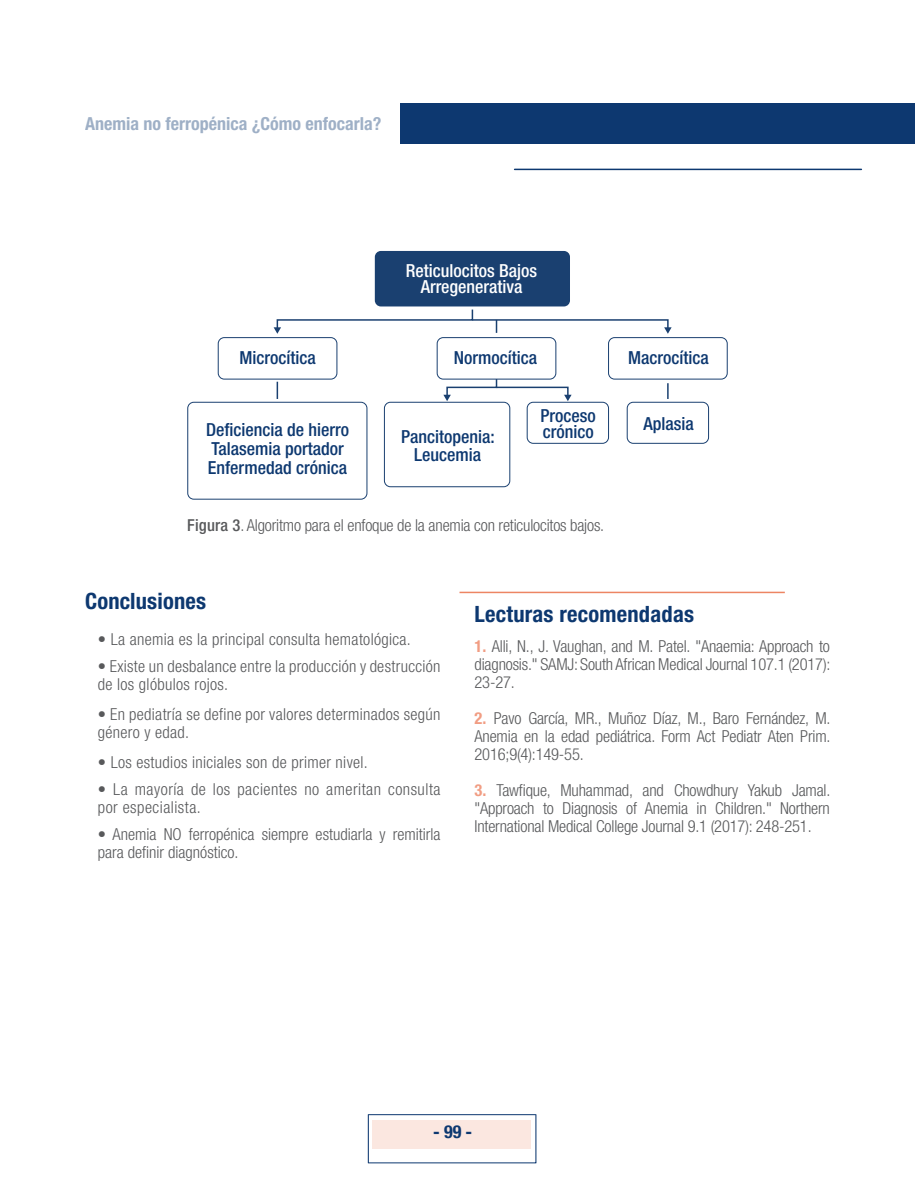
<style>
.page{position:relative;width:915px;height:1191px;background:#fff}
.page>*{position:absolute;margin:0;border:0;box-sizing:border-box;transform-origin:0 0}
.t1{font:700 condensed 22.5px "Helvetica Neue";letter-spacing:.01em;color:#0d3870}
.t2{font:500 condensed 18px/18.6px "Helvetica Neue LT Std";color:#0d3870}
.t3{font:700 condensed 18px "Helvetica Neue";color:#3d608d}
.t4{font:500 condensed 18px/15.6px "Helvetica Neue LT Std";color:#fff;text-align:center}
.t5{font:700 condensed 18px "Helvetica Neue";color:#0d3870}
.t6{font:300 condensed 16.5px/18px "Helvetica Neue LT Com";color:#58595b;text-align:justify}
.t7{font:300 condensed 16.5px/18px "Helvetica Neue LT Com";letter-spacing:.02em;color:#58595b}
.t8{font:300 condensed 16.5px/18px "Helvetica Neue LT Com";letter-spacing:.03em;color:#58595b}
.s1{font-family:"Helvetica Neue";font-weight:500}
.s2{font-family:"Helvetica Neue";font-weight:700;color:#f19d83}
</style>
<div class="page">
<svg style="left:367px;top:1114px;width:169px;height:49px"></svg>
<div style="left:372px;top:1119px;width:159px;height:29px;background:#fbe7e0"></div>
<div style="left:400px;top:103px;width:514px;height:41px;background:#0d3870"></div>
<hr style="left:514px;top:169px;width:347px;height:1px;background:#0d3870">
<div style="left:374px;top:251px;width:195px;height:55px;background:#1a4070;border-radius:6px"></div>
<svg style="left:187px;top:337px;width:540px;height:163px"></svg>
<svg style="left:443px;top:377px;width:128px;height:24px"></svg>
<svg style="left:276px;top:382px;width:2px;height:17px"></svg>
<svg style="left:667px;top:383px;width:1px;height:16px"></svg>
<svg style="left:273px;top:309px;width:398px;height:25px"></svg>
<hr style="left:459px;top:591px;width:325px;height:2px;background:#ed8563">
<p class="t3" style="left:85px;top:113px;width:297px">Anemia no ferropénica ¿Cómo enfocarla?</p>
<p class="t4" style="left:405px;top:263px;width:133px">Reticulocitos Bajos<br>Arregenerativa</p>
<p class="t2" style="left:239px;top:348px;width:78px">Microcítica</p>
<p class="t2" style="left:453px;top:348px;width:85px">Normocítica</p>
<p class="t2" style="left:628px;top:348px;width:82px">Macrocítica</p>
<p class="t2" style="left:206px;top:420px;width:144px">Deficiencia de hierro<br>Talasemia portador<br>Enfermedad crónica</p>
<p class="t2" style="left:401px;top:427px;width:95px;text-align:center">Pancitopenia:<br>Leucemia</p>
<p class="t2" style="left:540px;top:407px;width:57px;line-height:15.6px">Proceso crónico</p>
<p class="t6" style="left:187px;top:515px;width:418px"><span class="s1">Figura 3</span>. Algoritmo para el enfoque de la anemia con reticulocitos bajos.</p>
<p class="t2" style="left:643px;top:414px;width:52px">Aplasia</p>
<h1 class="t1" style="left:85px;top:587px;width:123px">Conclusiones</h1>
<p class="t7" style="left:98px;top:630px;width:314px">• La anemia es la principal consulta hematológica.</p>
<p class="t7" style="left:98px;top:657px;width:344px">• Existe un desbalance entre la producción y destrucción de los glóbulos rojos.</p>
<p class="t7" style="left:98px;top:705px;width:344px">• En pediatría se define por valores determinados según género y edad.</p>
<p class="t7" style="left:98px;top:753px;width:271px">• Los estudios iniciales son de primer nivel.</p>
<p class="t8" style="left:98px;top:780px;width:344px">• La mayoría de los pacientes no ameritan consulta por especialista.</p>
<p class="t6" style="left:98px;top:825px;width:344px">• Anemia NO ferropénica siempre estudiarla y remitirla para definir diagnóstico.</p>
<h1 class="t1" style="left:474px;top:600px;width:221px">Lecturas recomendadas</h1>
<p class="t6" style="left:474px;top:637px;width:357px"><span class="s2">1.</span> Alli, N., J. Vaughan, and M. Patel. "Anaemia: Approach to diagnosis." SAMJ: South African Medical Journal 107.1 (2017):<br>23-27.</p>
<p class="t6" style="left:474px;top:709px;width:357px"><span class="s2">2.</span> Pavo García, MR., Muñoz Díaz, M., Baro Fernández, M.<br>Anemia en la edad pediátrica. Form Act Pediatr Aten Prim.<br>2016;9(4):149-55.</p>
<p class="t6" style="left:474px;top:781px;width:357px"><span class="s2">3.</span> Tawfique, Muhammad, and Chowdhury Yakub Jamal. "Approach to Diagnosis of Anemia in Children." Northern International Medical College Journal 9.1 (2017): 248-251.</p>
<p class="t5" style="left:433px;top:1116px;width:41px">- 99 -</p>
</div>
